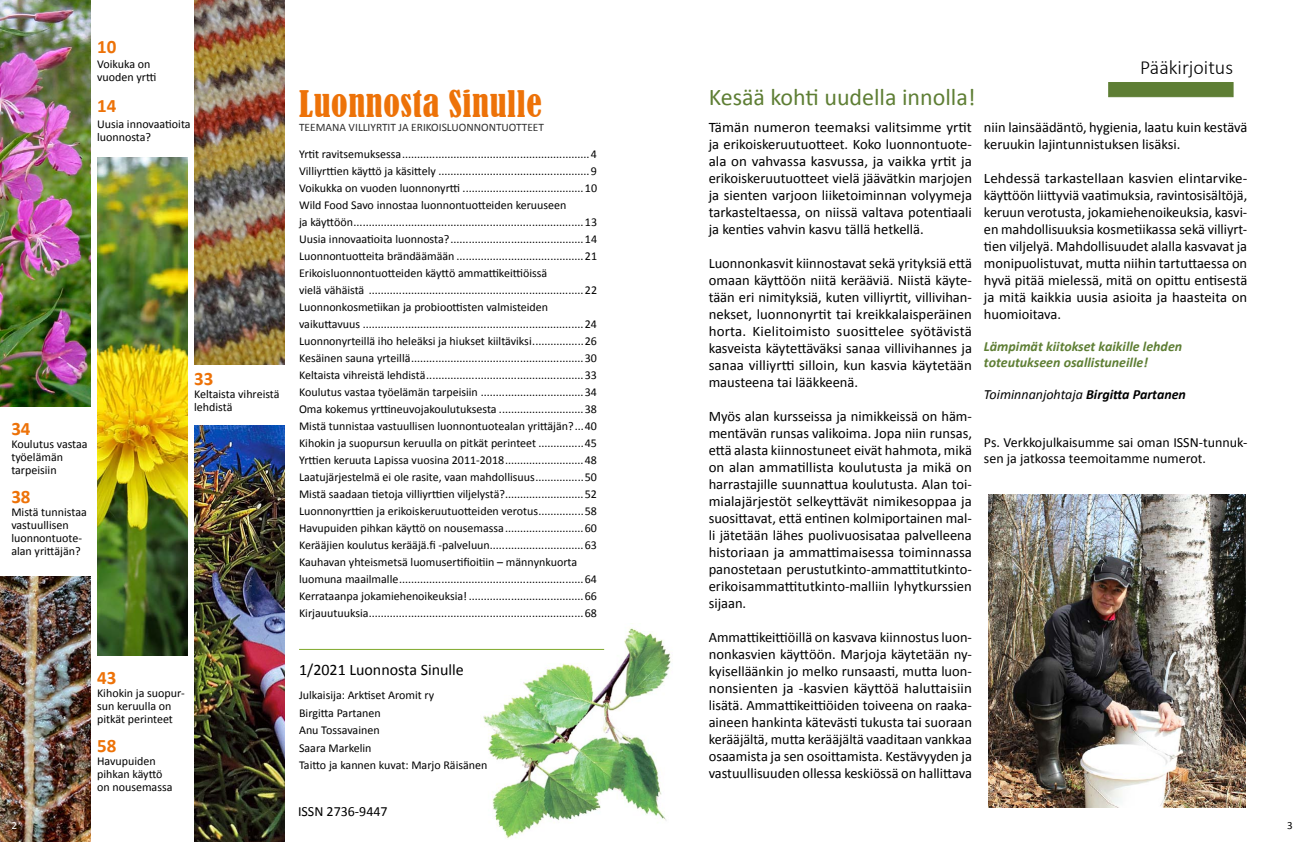
<style>
.page{position:relative;width:1304px;height:842px;background:#fff}
.page>*{position:absolute;margin:0;border:0;box-sizing:border-box;transform-origin:0 0}
.t1{font:condensed 34.4px "Bernard";letter-spacing:.02em;color:#ed7208}
.t2{font:24px "Calibri";color:#5e7e34}
.t3{font:300 20px "Calibri";color:#000}
.t4{font:700 19px "Calibri";color:#ed7208}
.t5{font:16px "Calibri";color:#000}
.t6{font:14.5px/17px "Calibri";color:#000;text-align:justify}
.t7{font:14px/16px "Calibri";color:#000}
.t8{font:italic 700 14px/16px "Calibri";color:#5e7e34}
.t9{font:italic 14px "Calibri";color:#000}
.t10{font:12px/17px "Calibri";color:#000}
.t11{font:11.4px "Calibri";color:#2f2f2f}
.t12{font:11px "Calibri";color:#000}
.t13{font:11px "Calibri";color:#fff}
.s1{font-weight:700}
</style>
<div class="page">
<img style="left:481px;top:628px;width:190px;height:211px">
<div style="left:1108px;top:82px;width:126px;height:15px;background:#5e7e34;border:1px solid #5e7e34"></div>
<hr style="left:299px;top:649px;width:305px;height:1px;background:#80a82c">
<img style="left:988px;top:495px;width:258px;height:312px">
<img style="left:97px;top:157px;width:91px;height:498px">
<img style="left:194px;top:0;width:91px;height:364px">
<img style="left:0;top:576px;width:91px;height:266px">
<img style="left:0;top:0;width:91px;height:407px">
<img style="left:194px;top:425px;width:91px;height:417px">
<h3 class="t4" style="left:97px;top:34px;width:21px">10</h3>
<p class="t10" style="left:97px;top:57px;width:61px;line-height:13px">Voikuka on vuoden yrtti</p>
<h3 class="t4" style="left:97px;top:94px;width:21px">14</h3>
<p class="t10" style="left:97px;top:117px;width:95px;line-height:13px">Uusia innovaatioita luonnosta?</p>
<h3 class="t4" style="left:11px;top:416px;width:21px">34</h3>
<p class="t10" style="left:11px;top:437px;width:78px;line-height:13px">Koulutus vastaa työelämän tarpeisiin</p>
<h3 class="t4" style="left:11px;top:484px;width:21px">38</h3>
<p class="t10" style="left:11px;top:505px;width:77px;line-height:13px">Mistä tunnistaa vastuullisen luonnontuote&shy;alan yrittäjän?</p>
<h3 class="t4" style="left:194px;top:367px;width:21px">33</h3>
<p class="t10" style="left:194px;top:388px;width:87px;line-height:13px">Keltaista vihreistä lehdistä</p>
<p class="t13" style="left:11px;top:818px;width:7px">2</p>
<h3 class="t4" style="left:97px;top:666px;width:21px">43</h3>
<p class="t10" style="left:97px;top:687px;width:89px;line-height:13px">Kihokin ja suopur&shy;sun keruulla on pitkät perinteet</p>
<h3 class="t4" style="left:97px;top:734px;width:21px">58</h3>
<p class="t10" style="left:97px;top:755px;width:77px;line-height:13px">Havupuiden pihkan käyttö on nousemassa</p>
<h1 class="t1" style="left:299px;top:83px;width:244px">Luonnosta Sinulle</h1>
<p class="t11" style="left:299px;top:120px;width:247px">TEEMANA VILLIYRTIT JA ERIKOISLUONNONTUOTTEET</p>
<p class="t10" style="left:299px;top:146px;width:300px">Yrtit ravitsemuksessa..............................................................4<br>Villiyrttien käyttö ja käsittely ..................................................9<br>Voikukka on vuoden luonnonyrtti ........................................10<br>Wild Food Savo innostaa luonnontuotteiden keruuseen<br>ja käyttöön............................................................................13<br>Uusia innovaatioita luonnosta?............................................14<br>Luonnontuotteita brändäämään ..........................................21<br>Erikoisluonnontuotteiden käyttö ammattikeittiöissä<br>vielä vähäistä .......................................................................22<br>Luonnonkosmetiikan ja probioottisten valmisteiden vaikuttavuus .........................................................................24<br>Luonnonyrteillä iho heleäksi ja hiukset kiiltäviksi.................26<br>Kesäinen sauna yrteillä.........................................................30<br>Keltaista vihreistä lehdistä....................................................33<br>Koulutus vastaa työelämän tarpeisiin ..................................34<br>Oma kokemus yrttineuvojakoulutuksesta ............................38<br>Mistä tunnistaa vastuullisen luonnontuotealan yrittäjän?...40<br>Kihokin ja suopursun keruulla on pitkät perinteet ...............45<br>Yrttien keruuta Lapissa vuosina 2011-2018..........................48<br>Laatujärjestelmä ei ole rasite, vaan mahdollisuus................50<br>Mistä saadaan tietoja villiyrttien viljelystä?..........................52<br>Luonnonyrttien ja erikoiskeruutuotteiden verotus...............58<br>Havupuiden pihkan käyttö on nousemassa..........................60<br>Kerääjien koulutus kerääjä.fi -palveluun...............................63<br>Kauhavan yhteismetsä luomusertifioitiin – männynkuorta luomuna maailmalle.............................................................64<br>Kerrataanpa jokamiehenoikeuksia!......................................66<br>Kirjauutuuksia.......................................................................68</p>
<h3 class="t5" style="left:299px;top:659px;width:166px">1/2021 Luonnosta Sinulle</h3>
<p class="t10" style="left:299px;top:687px;width:190px;line-height:17.4px">Julkaisija: Arktiset Aromit ry<br>Birgitta Partanen<br>Anu Tossavainen<br>Saara Markelin<br>Taitto ja kannen kuvat: Marjo Räisänen</p>
<p class="t7" style="left:298px;top:803px;width:91px">ISSN 2736-9447</p>
<h2 class="t2" style="left:709px;top:82px;width:269px">Kesää kohti uudella innolla!</h2>
<p class="t6" style="left:709px;top:118px;width:265px">Tämän numeron teemaksi valitsimme yrtit ja erikoiskeruutuotteet. Koko luonnontuote&shy;ala on vahvassa kasvussa, ja vaikka yrtit ja erikoiskeruutuotteet vielä jäävätkin marjojen ja sienten varjoon liiketoiminnan volyymeja tarkasteltaessa, on niissä valtava potentiaali ja kenties vahvin kasvu tällä hetkellä.</p>
<p class="t6" style="left:709px;top:254px;width:265px">Luonnonkasvit kiinnostavat sekä yrityksiä että omaan käyttöön niitä kerääviä. Niistä käyte&shy;tään eri nimityksiä, kuten villiyrtit, villivihan&shy;nekset, luonnonyrtit tai kreikkalaisperäinen horta. Kielitoimisto suosittelee syötävistä kasveista käytettäväksi sanaa villivihannes ja sanaa villiyrtti silloin, kun kasvia käytetään mausteena tai lääkkeenä.</p>
<p class="t6" style="left:709px;top:407px;width:265px">Myös alan kursseissa ja nimikkeissä on häm&shy;mentävän runsas valikoima. Jopa niin runsas, että alasta kiinnostuneet eivät hahmota, mikä on alan ammatillista koulutusta ja mikä on harrastajille suunnattua koulutusta. Alan toi&shy;mialajärjestöt selkeyttävät nimikesoppaa ja suosittavat, että entinen kolmiportainen mal&shy;li jätetään lähes puolivuosisataa palvelleena historiaan ja ammattimaisessa toiminnassa panostetaan perustutkinto-ammattitutkinto&shy;erikoisammattitutkinto-malliin lyhytkurssien sijaan.</p>
<p class="t6" style="left:709px;top:628px;width:265px">Ammattikeittiöillä on kasvava kiinnostus luon&shy;nonkasvien käyttöön. Marjoja käytetään ny&shy;kyiselläänkin jo melko runsaasti, mutta luon&shy;nonsienten ja -kasvien käyttöä haluttaisiin lisätä. Ammattikeittiöiden toiveena on raaka&shy;aineen hankinta kätevästi tukusta tai suoraan kerääjältä, mutta kerääjältä vaaditaan vankkaa osaamista ja sen osoittamista. Kestävyyden ja vastuullisuuden ollessa keskiössä on hallittava</p>
<h3 class="t3" style="left:1140px;top:55px;width:94px">Pääkirjoitus</h3>
<p class="t6" style="left:984px;top:118px;width:265px">niin lainsäädäntö, hygienia, laatu kuin kestävä keruukin lajintunnistuksen lisäksi.</p>
<p class="t6" style="left:984px;top:169px;width:265px">Lehdessä tarkastellaan kasvien elintarvike&shy;käyttöön liittyviä vaatimuksia, ravintosisältöjä, keruun verotusta, jokamiehenoikeuksia, kasvi&shy;en mahdollisuuksia kosmetiikassa sekä villiyrt&shy;tien viljelyä. Mahdollisuudet alalla kasvavat ja monipuolistuvat, mutta niihin tartuttaessa on hyvä pitää mielessä, mitä on opittu entisestä ja mitä kaikkia uusia asioita ja haasteita on huomioitava.</p>
<p class="t8" style="left:984px;top:338px;width:200px">Lämpimät kiitokset kaikille lehden toteutukseen osallistuneille!</p>
<p class="t9" style="left:984px;top:384px;width:204px">Toiminnanjohtaja <span class="s1">Birgitta Partanen</span></p>
<p class="t7" style="left:984px;top:434px;width:265px">Ps. Verkkojulkaisumme sai oman ISSN-tunnuk&shy;sen ja jatkossa teemoitamme numerot.</p>
<p class="t12" style="left:1287px;top:818px;width:7px">3</p>
</div>
